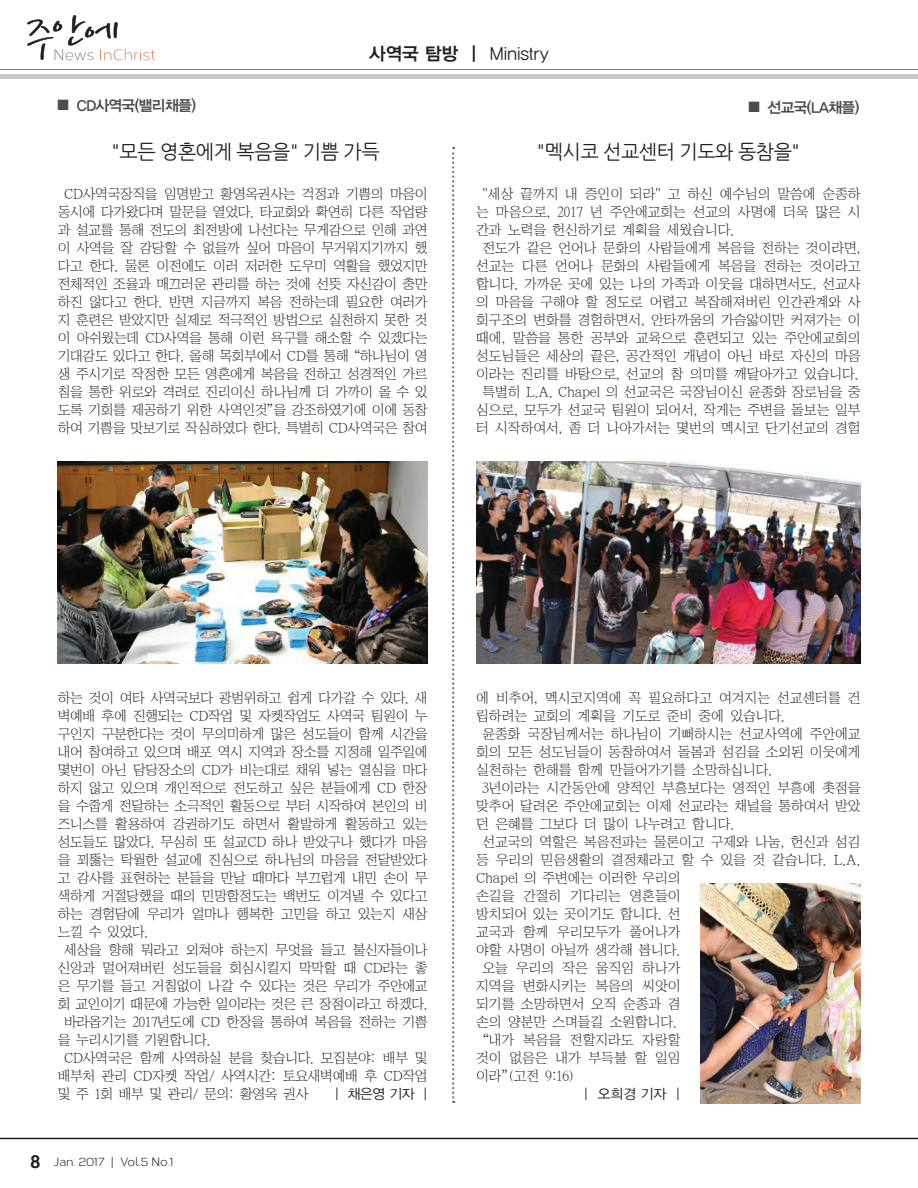
<style>
.page{position:relative;width:918px;height:1188px;background:#fff}
.page>*{position:absolute;margin:0;border:0;box-sizing:border-box;transform-origin:0 0}
.t1{font:19.5px "Nanum Gothic";letter-spacing:-.025em;color:#231f20}
.t2{font:18px "YDIYGO320";color:#231f20}
.t3{font:15px "YDIYGO340";letter-spacing:-.05em;color:#4b4c4d}
.t4{font:13.8px/18px "Jabmlv 50";letter-spacing:-.02em;color:#231f20;text-align:center}
.t5{font:13.8px "Jabmlv 50";color:#231f20}
.t6{font:13.8px "YDIYGO320";letter-spacing:-.01em;color:#231f20}
.t7{font:12px "Corbert";letter-spacing:-.01em;color:#231f20}
.s1{font-family:"YDIYGO340"}
.s2{font-family:"Helvetica";font-weight:700;font-size:18px}
</style>
<div class="page">
<hr style="left:0;top:69px;width:918px;height:1px;background:#231f20">
<svg style="left:27px;top:15px;width:128px;height:45px"></svg>
<div style="left:0;top:74px;width:918px;height:5px;background:#c9c9c9"></div>
<hr style="left:0;top:1138px;width:918px;height:1px;background:#231f20">
<svg style="left:452px;top:147px;width:2px;height:956px"></svg>
<img style="left:58px;top:462px;width:370px;height:201px">
<img style="left:476px;top:462px;width:385px;height:201px">
<img style="left:701px;top:883px;width:160px;height:220px">
<p class="t3" style="left:58px;top:97px;width:140px">■ CD사역국(밸리채플)</p>
<h2 class="t2" style="left:369px;top:43px;width:181px"><span class="s1">사역국 탐방 |</span> Ministry</h2>
<p class="t3" style="left:748px;top:99px;width:113px">■ 선교국(LA채플)</p>
<h1 class="t1" style="left:112px;top:143px;width:270px">"모든 영혼에게 복음을" 기쁨 가득</h1>
<h1 class="t1" style="left:537px;top:143px;width:265px">"멕시코 선교센터 기도와 동참을"</h1>
<p class="t4" style="left:58px;top:185px;width:371px">CD사역국장직을 임명받고 황영옥권사는 걱정과 기쁨의 마음이 동시에 다가왔다며 말문을 열었다. 타교회와 확연히 다른 작업량 과 설교를 통해 전도의 최전방에 나선다는 무게감으로 인해 과연 이 사역을 잘 감당할 수 없을까 싶어 마음이 무거워지기까지 했 다고 한다. 물론 이전에도 이러 저러한 도우미 역활을 했었지만 전체적인 조율과 매끄러운 관리를 하는 것에 선뜻 자신감이 충만 하진 않다고 한다. 반면 지금까지 복음 전하는데 필요한 여러가 지 훈련은 받았지만 실제로 적극적인 방법으로 실천하지 못한 것 이 아쉬웠는데 CD사역을 통해 이런 욕구를 해소할 수 있겠다는 기대감도 있다고 한다. 올해 목회부에서 CD를 통해 “하나님이 영 생 주시기로 작정한 모든 영혼에게 복음을 전하고 성경적인 가르 침을 통한 위로와 격려로 진리이신 하나님께 더 가까이 올 수 있 도록 기회를 제공하기 위한 사역인것”을 강조하였기에 이에 동참 하여 기쁨을 맛보기로 작심하였다 한다. 특별히 CD사역국은 참여</p>
<p class="t5" style="left:482px;top:187px;width:380px">"세상 끝까지 내 증인이 되라" 고 하신 예수님의 말씀에 순종하</p>
<p class="t5" style="left:476px;top:205px;width:386px">는 마음으로, 2017 년 주안에교회는 선교의 사명에 더욱 많은 시</p>
<p class="t5" style="left:476px;top:223px;width:259px">간과 노력을 헌신하기로 계획을 세웠습니다.</p>
<p class="t5" style="left:482px;top:241px;width:380px">전도가 같은 언어나 문화의 사람들에게 복음을 전하는 것이라면,</p>
<p class="t5" style="left:476px;top:259px;width:386px">선교는 다른 언어나 문화의 사람들에게 복음을 전하는 것이라고</p>
<p class="t5" style="left:476px;top:277px;width:386px">합니다. 가까운 곳에 있는 나의 가족과 이웃을 대하면서도, 선교사</p>
<p class="t5" style="left:476px;top:295px;width:386px">의 마음을 구해야 할 정도로 어렵고 복잡해져버린 인간관계와 사</p>
<p class="t5" style="left:476px;top:313px;width:386px">회구조의 변화를 경험하면서, 안타까움의 가슴앓이만 커져가는 이</p>
<p class="t5" style="left:476px;top:331px;width:386px">때에, 말씀을 통한 공부와 교육으로 훈련되고 있는 주안에교회의</p>
<p class="t5" style="left:476px;top:349px;width:386px">성도님들은 세상의 끝은, 공간적인 개념이 아닌 바로 자신의 마음</p>
<p class="t5" style="left:476px;top:367px;width:384px">이라는 진리를 바탕으로, 선교의 참 의미를 깨달아가고 있습니다.</p>
<p class="t5" style="left:482px;top:385px;width:380px">특별히 L.A. Chapel 의 선교국은 국장님이신 윤종화 장로님을 중</p>
<p class="t5" style="left:476px;top:403px;width:386px">심으로, 모두가 선교국 팀원이 되어서, 작게는 주변을 돌보는 일부</p>
<p class="t5" style="left:476px;top:421px;width:386px">터 시작하여서, 좀 더 나아가서는 몇번의 멕시코 단기선교의 경험</p>
<p class="t4" style="left:58px;top:689px;width:371px">하는 것이 여타 사역국보다 광범위하고 쉽게 다가갈 수 있다. 새</p>
<p class="t4" style="left:58px;top:707px;width:371px">벽예배 후에 진행되는 CD작업 및 자켓작업도 사역국 팀원이 누</p>
<p class="t4" style="left:58px;top:725px;width:371px">구인지 구분한다는 것이 무의미하게 많은 성도들이 함께 시간을</p>
<p class="t4" style="left:58px;top:743px;width:371px">내어 참여하고 있으며 배포 역시 지역과 장소를 지정해 일주일에</p>
<p class="t4" style="left:58px;top:761px;width:371px">몇번이 아닌 담당장소의 CD가 비는대로 채워 넣는 열심을 마다</p>
<p class="t4" style="left:58px;top:779px;width:371px">하지 않고 있으며 개인적으로 전도하고 싶은 분들에게 CD 한장</p>
<p class="t4" style="left:58px;top:797px;width:371px">을 수줍게 전달하는 소극적인 활동으로 부터 시작하여 본인의 비</p>
<p class="t4" style="left:58px;top:815px;width:371px">즈니스를 활용하여 강권하기도 하면서 활발하게 활동하고 있는</p>
<p class="t4" style="left:58px;top:833px;width:371px">성도들도 많았다. 무심히 또 설교CD 하나 받았구나 했다가 마음</p>
<p class="t4" style="left:58px;top:851px;width:371px">을 꾀뚫는 탁월한 설교에 진심으로 하나님의 마음을 전달받았다</p>
<p class="t4" style="left:58px;top:869px;width:371px">고 감사를 표현하는 분들을 만날 때마다 부끄럽게 내민 손이 무</p>
<p class="t4" style="left:58px;top:887px;width:371px">색하게 거절당했을 때의 민망함정도는 백번도 이겨낼 수 있다고</p>
<p class="t4" style="left:58px;top:905px;width:371px">하는 경험담에 우리가 얼마나 행복한 고민을 하고 있는지 새삼</p>
<p class="t4" style="left:58px;top:923px;width:92px">느낄 수 있었다.</p>
<p class="t4" style="left:64px;top:941px;width:365px">세상을 향해 뭐라고 외쳐야 하는지 무엇을 들고 불신자들이나</p>
<p class="t4" style="left:58px;top:959px;width:371px">신앙과 멀어져버린 성도들을 회심시킬지 막막할 때 CD라는 좋</p>
<p class="t4" style="left:58px;top:977px;width:371px">은 무기를 들고 거침없이 나갈 수 있다는 것은 우리가 주안에교</p>
<p class="t4" style="left:58px;top:995px;width:371px">회 교인이기 때문에 가능한 일이라는 것은 큰 장점이라고 하겠다.</p>
<p class="t4" style="left:64px;top:1013px;width:365px">바라옵기는 2017년도에 CD 한장을 통하여 복음을 전하는 기쁨</p>
<p class="t4" style="left:58px;top:1031px;width:154px">을 누리시기를 기원합니다.</p>
<p class="t4" style="left:64px;top:1049px;width:365px">CD사역국은 함께 사역하실 분을 찾습니다. 모집분야: 배부 및</p>
<p class="t4" style="left:58px;top:1067px;width:371px">배부처 관리 CD자켓 작업/ 사역시간: 토요새벽예배 후 CD작업</p>
<p class="t4" style="left:58px;top:1085px;width:252px">및 주 1회 배부 및 관리/ 문의: 황영옥 권사</p>
<p class="t6" style="left:335px;top:1086px;width:94px">| 채은영 기자 |</p>
<p class="t7" style="left:30px;top:1153px;width:144px"><span class="s2">8</span> Jan. 2017 | Vol.5 No.1</p>
<p class="t5" style="left:476px;top:691px;width:386px">에 비추어, 멕시코지역에 꼭 필요하다고 여겨지는 선교센터를 건</p>
<p class="t5" style="left:476px;top:709px;width:310px">립하려는 교회의 계획을 기도로 준비 중에 있습니다.</p>
<p class="t5" style="left:482px;top:727px;width:380px">윤종화 국장님께서는 하나님이 기뻐하시는 선교사역에 주안에교</p>
<p class="t5" style="left:476px;top:745px;width:386px">회의 모든 성도님들이 동참하여서 돌봄과 섬김을 소외된 이웃에게</p>
<p class="t5" style="left:476px;top:763px;width:298px">실천하는 한해를 함께 만들어가기를 소망하십니다.</p>
<p class="t5" style="left:482px;top:781px;width:380px">3년이라는 시간동안에 양적인 부흥보다는 영적인 부흥에 촛점을</p>
<p class="t5" style="left:476px;top:799px;width:386px">맞추어 달려온 주안에교회는 이제 선교라는 채널을 통하여서 받았</p>
<p class="t5" style="left:476px;top:817px;width:259px">던 은혜를 그보다 더 많이 나누려고 합니다.</p>
<p class="t5" style="left:482px;top:835px;width:380px">선교국의 역할은 복음전파는 물론이고 구제와 나눔, 헌신과 섬김</p>
<p class="t5" style="left:476px;top:853px;width:386px">등 우리의 믿음생활의 결정체라고 할 수 있을 것 같습니다. L.A.</p>
<p class="t5" style="left:476px;top:871px;width:206px">Chapel 의 주변에는 이러한 우리의</p>
<p class="t5" style="left:476px;top:889px;width:206px">손길을 간절히 기다리는 영혼들이</p>
<p class="t5" style="left:476px;top:907px;width:206px">방치되어 있는 곳이기도 합니다. 선</p>
<p class="t5" style="left:476px;top:925px;width:206px">교국과 함께 우리모두가 풀어나가</p>
<p class="t5" style="left:476px;top:943px;width:206px">야할 사명이 아닐까 생각해 봅니다.</p>
<p class="t5" style="left:482px;top:961px;width:199px">오늘 우리의 작은 움직임 하나가</p>
<p class="t5" style="left:476px;top:979px;width:206px">지역을 변화시키는 복음의 씨앗이</p>
<p class="t5" style="left:476px;top:997px;width:206px">되기를 소망하면서 오직 순종과 겸</p>
<p class="t5" style="left:476px;top:1015px;width:202px">손의 양분만 스며들길 소원합니다.</p>
<p class="t5" style="left:482px;top:1033px;width:199px">“내가 복음을 전할지라도 자랑할</p>
<p class="t5" style="left:476px;top:1051px;width:206px">것이 없음은 내가 부득불 할 일임</p>
<p class="t4" style="left:476px;top:1067px;width:100px">이라”(고전 9:16)</p>
<p class="t6" style="left:584px;top:1086px;width:98px">| 오희경 기자 |</p>
</div>
